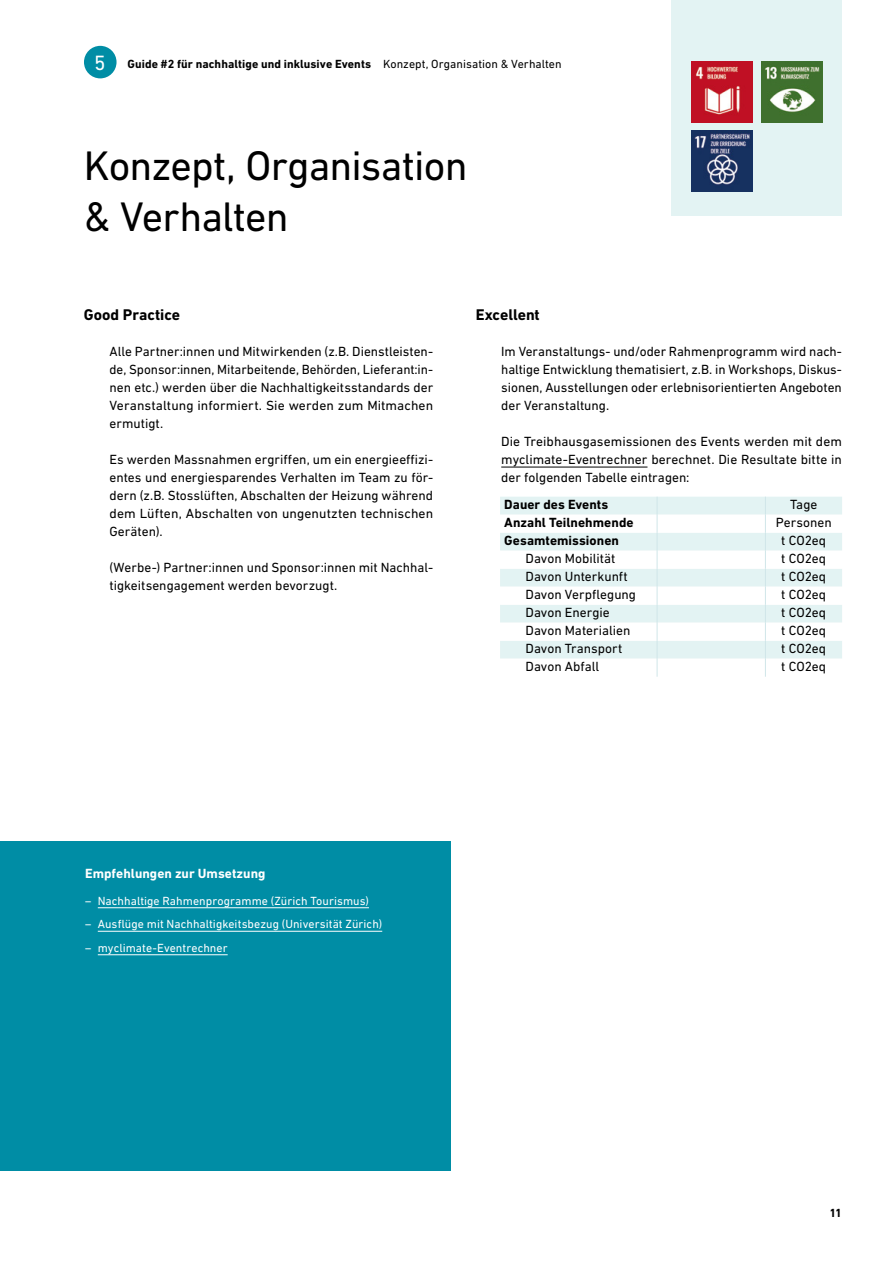
<style>
.page{position:relative;width:893px;height:1263px;background:#fff}
.page>*{position:absolute;margin:0;border:0;box-sizing:border-box;transform-origin:0 0}
.Headline_A4-M__28_33_6pt__120___H2{font:42px/50.4px "DIN Next LT Pro";letter-spacing:-.02em;color:#000}
.Zwischentitel_A4-M__10_5_12pt_H4{font:700 15.75px "DIN Next LT Pro";letter-spacing:-.005em;color:#000}
.Lauftext_Checkbox__Blocksatz___9_12pt_P{font:13.5px/18px "DIN Next LT Pro";color:#000;text-align:justify}
.t1{font:700 13.5px "DIN Next LT Pro";letter-spacing:.005em;color:#000}
.Zwischentitel_A4-S__9_12pt_H4{font:700 13.5px "DIN Next LT Pro";letter-spacing:.005em;color:#fff}
.Infotext_S__Aufzählung_weiss___8_10pt_P{font:12px "DIN Next LT Pro";letter-spacing:.005em;color:#fff}
.t2{font:700 12px "DIN Next LT Pro";letter-spacing:.005em;color:#000}
.s1{font-weight:400;font-size:21px;color:#fff}
.s2{font-weight:400}
</style>
<div class="page">
<div style="left:672px;top:0;width:170px;height:215px;background:#e3f3f3"></div>
<img style="left:691px;top:61px;width:61px;height:62px">
<img style="left:761px;top:61px;width:61px;height:62px">
<img style="left:691px;top:130px;width:61px;height:61px">
<div style="left:84px;top:46px;width:33px;height:32px;background:#008da5;border-radius:50%"></div>
<hr style="left:501px;top:467px;width:146px;height:1px;background:#000">
<div style="left:0;top:841px;width:450px;height:329px;background:#008da5"></div>
<hr style="left:98px;top:907px;width:271px;height:1px;background:#fff">
<hr style="left:98px;top:931px;width:284px;height:1px;background:#fff">
<hr style="left:98px;top:954px;width:130px;height:1px;background:#fff">
<div style="left:500px;top:497px;width:342px;height:18px;background:#e3f3f3"></div>
<svg style="left:500px;top:515px;width:342px;height:162px"></svg>
<svg style="left:657px;top:497px;width:1px;height:180px"></svg>
<svg style="left:765px;top:497px;width:1px;height:180px"></svg>
<p class="t2" style="left:94px;top:57px;width:469px"><span class="s1">5</span> Guide #2 für nachhaltige und inklusive Events <span class="s2">Konzept, Organisation &amp; Verhalten</span></p>
<h2 class="Headline_A4-M__28_33_6pt__120___H2" style="left:84px;top:140px;width:385px">Konzept, Organisation &amp; Verhalten</h2>
<h4 class="Zwischentitel_A4-M__10_5_12pt_H4" style="left:84px;top:305px;width:98px">Good Practice</h4>
<p class="Lauftext_Checkbox__Blocksatz___9_12pt_P" style="left:109px;top:342px;width:325px">Alle Partner:innen und Mitwirkenden (z.B. Dienstleisten&shy;de, Sponsor:innen, Mitarbeitende, Behörden, Lieferant:in&shy;nen etc.) werden über die Nachhaltigkeitsstandards der Veranstaltung informiert. Sie werden zum Mitmachen ermutigt.</p>
<p class="Lauftext_Checkbox__Blocksatz___9_12pt_P" style="left:109px;top:450px;width:325px">Es werden Massnahmen ergriffen, um ein energieeffizi&shy;entes und energiesparendes Verhalten im Team zu för&shy;dern (z.B. Stosslüften, Abschalten der Heizung während dem Lüften, Abschalten von ungenutzten technischen Geräten).</p>
<p class="Lauftext_Checkbox__Blocksatz___9_12pt_P" style="left:109px;top:558px;width:325px">(Werbe-) Partner:innen und Sponsor:innen mit Nachhal&shy;tigkeitsengagement werden bevorzugt.</p>
<h4 class="Zwischentitel_A4-M__10_5_12pt_H4" style="left:476px;top:305px;width:66px">Excellent</h4>
<p class="Lauftext_Checkbox__Blocksatz___9_12pt_P" style="left:501px;top:342px;width:342px">Im Veranstaltungs- und/oder Rahmenprogramm wird nach&shy;haltige Entwicklung thematisiert, z.B. in Workshops, Diskus&shy;sionen, Ausstellungen oder erlebnisorientierten Angeboten der Veranstaltung.</p>
<p class="Lauftext_Checkbox__Blocksatz___9_12pt_P" style="left:501px;top:432px;width:342px">Die Treibhausgasemissionen des Events werden mit dem myclimate-Eventrechner berechnet. Die Resultate bitte in der folgenden Tabelle eintragen:</p>
<p class="t1" style="left:504px;top:496px;width:106px">Dauer des Events</p>
<p class="Lauftext_Checkbox__Blocksatz___9_12pt_P" style="left:790px;top:495px;width:29px">Tage</p>
<p class="t1" style="left:504px;top:514px;width:131px">Anzahl Teilnehmende</p>
<p class="Lauftext_Checkbox__Blocksatz___9_12pt_P" style="left:776px;top:513px;width:57px">Personen</p>
<p class="t1" style="left:504px;top:532px;width:116px">Gesamtemissionen</p>
<p class="Lauftext_Checkbox__Blocksatz___9_12pt_P" style="left:781px;top:531px;width:46px">t CO2eq</p>
<p class="Lauftext_Checkbox__Blocksatz___9_12pt_P" style="left:526px;top:549px;width:91px">Davon Mobilität</p>
<p class="Lauftext_Checkbox__Blocksatz___9_12pt_P" style="left:781px;top:549px;width:46px">t CO2eq</p>
<p class="Lauftext_Checkbox__Blocksatz___9_12pt_P" style="left:526px;top:567px;width:104px">Davon Unterkunft</p>
<p class="Lauftext_Checkbox__Blocksatz___9_12pt_P" style="left:781px;top:567px;width:46px">t CO2eq</p>
<p class="Lauftext_Checkbox__Blocksatz___9_12pt_P" style="left:526px;top:585px;width:112px">Davon Verpflegung</p>
<p class="Lauftext_Checkbox__Blocksatz___9_12pt_P" style="left:781px;top:585px;width:46px">t CO2eq</p>
<p class="Lauftext_Checkbox__Blocksatz___9_12pt_P" style="left:526px;top:603px;width:86px">Davon Energie</p>
<p class="Lauftext_Checkbox__Blocksatz___9_12pt_P" style="left:781px;top:603px;width:46px">t CO2eq</p>
<p class="Lauftext_Checkbox__Blocksatz___9_12pt_P" style="left:526px;top:621px;width:106px">Davon Materialien</p>
<p class="Lauftext_Checkbox__Blocksatz___9_12pt_P" style="left:781px;top:621px;width:46px">t CO2eq</p>
<p class="Lauftext_Checkbox__Blocksatz___9_12pt_P" style="left:526px;top:639px;width:98px">Davon Transport</p>
<p class="Lauftext_Checkbox__Blocksatz___9_12pt_P" style="left:781px;top:639px;width:46px">t CO2eq</p>
<p class="Lauftext_Checkbox__Blocksatz___9_12pt_P" style="left:526px;top:657px;width:75px">Davon Abfall</p>
<p class="Lauftext_Checkbox__Blocksatz___9_12pt_P" style="left:781px;top:657px;width:46px">t CO2eq</p>
<h4 class="Zwischentitel_A4-S__9_12pt_H4" style="left:85px;top:865px;width:182px">Empfehlungen zur Umsetzung</h4>
<p class="Infotext_S__Aufzählung_weiss___8_10pt_P" style="left:85px;top:894px;width:285px">– Nachhaltige Rahmenprogramme (Zürich Tourismus)</p>
<p class="Infotext_S__Aufzählung_weiss___8_10pt_P" style="left:85px;top:917px;width:299px">– Ausflüge mit Nachhaltigkeitsbezug (Universität Zürich)</p>
<p class="Infotext_S__Aufzählung_weiss___8_10pt_P" style="left:85px;top:941px;width:144px">– myclimate-Eventrechner</p>
<p class="t2" style="left:830px;top:1206px;width:14px">11</p>
</div>
